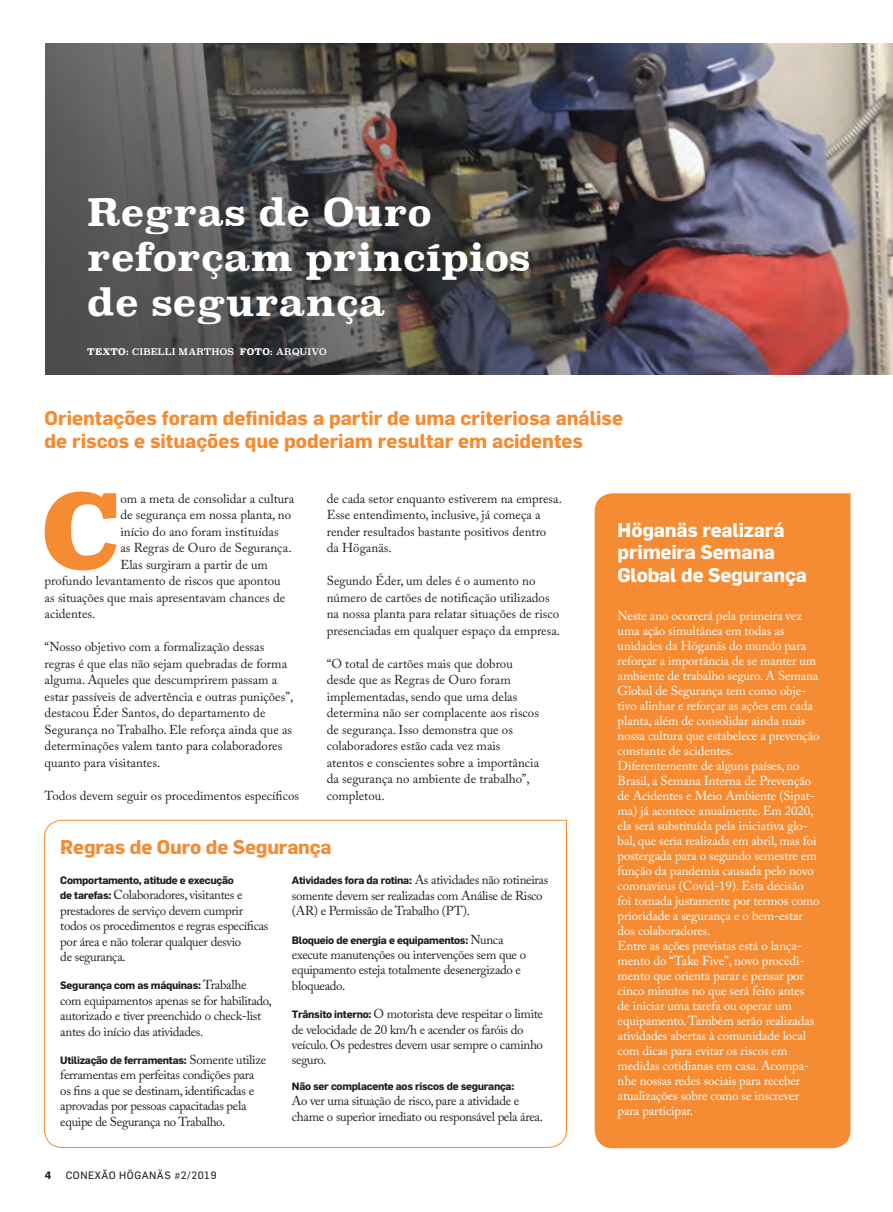
<style>
.page{position:relative;width:893px;height:1212px;background:#fff}
.page>*{position:absolute;margin:0;border:0;box-sizing:border-box;transform-origin:0 0}
.t1{font:900 101.7px "Superclarendon";color:#f58b32}
.t2{font:700 37.5px/45px "Superclarendon";color:#fff}
.t3{font:700 19.5px/22.5px "Flama";color:#f58b32}
.t4{font:700 19.5px/22.5px "Flama";letter-spacing:-.01em;color:#fff}
.t5{font:12.9px/16.5px "Adobe Caslon Pro";color:#231f20}
.t6{font:12.9px/15px "Adobe Caslon Pro";letter-spacing:-.01em;color:#fff}
.t7{font:12.9px/15.5px "Adobe Caslon Pro";letter-spacing:-.025em;color:#231f20}
.t8{font:700 10.5px "Flama";letter-spacing:-.025em;color:#231f20}
.t9{font:10.5px "Flama";letter-spacing:.05em;color:#231f20}
.t10{font:9px "Superclarendon";letter-spacing:.015em;color:#fff}
.t11{font:700 9px "Superclarendon";color:#fff}
.s1{font-weight:700}
.s2{font-family:"Flama";font-weight:700;font-size:10.5px}
.s3{font-family:"Adobe Caslon Pro";font-weight:400;font-size:12.9px}
</style>
<div class="page">
<img style="left:45px;top:43px;width:848px;height:331px">
<div style="left:595px;top:493px;width:255px;height:655px;background:#f58b32"></div>
<svg style="left:44px;top:819px;width:523px;height:329px"></svg>
<h2 class="t2" style="left:87px;top:192px;width:445px">Regras de Ouro reforçam princípios de segurança</h2>
<p class="t11" style="left:87px;top:345px;width:28px">Texto</p>
<p class="t10" style="left:126px;top:346px;width:123px"><span class="s1">:</span> CIBELLI MARTHOS <span class="s1">Foto</span></p>
<p class="t10" style="left:270px;top:346px;width:58px"><span class="s1">:</span> ARQUIVO</p>
<h3 class="t3" style="left:45px;top:407px;width:580px">Orientações foram definidas a partir de uma criteriosa análise de riscos e situações que poderiam resultar em acidentes</h3>
<h1 class="t1" style="left:41px;top:463px;width:81px">C</h1>
<p class="t5" style="left:120px;top:490px;width:175px">om a meta de consolidar a cultura</p>
<p class="t5" style="left:120px;top:507px;width:172px">de segurança em nossa planta, no</p>
<p class="t5" style="left:120px;top:523px;width:160px">início do ano foram instituídas</p>
<p class="t5" style="left:120px;top:540px;width:173px">as Regras de Ouro de Segurança.</p>
<p class="t5" style="left:120px;top:556px;width:149px">Elas surgiram a partir de um</p>
<p class="t5" style="left:45px;top:573px;width:238px">profundo levantamento de riscos que apontou</p>
<p class="t5" style="left:45px;top:589px;width:242px">as situações que mais apresentavam chances de</p>
<p class="t5" style="left:45px;top:606px;width:52px">acidentes.</p>
<p class="t5" style="left:45px;top:639px;width:250px">“Nosso objetivo com a formalização dessas regras é que elas não sejam quebradas de forma alguma. Aqueles que descumprirem passam a estar passíveis de advertência e outras punições”, destacou Éder Santos, do departamento de Segurança no Trabalho. Ele reforça ainda que as determinações valem tanto para colaboradores quanto para visitantes.</p>
<p class="t5" style="left:45px;top:787px;width:256px">Todos devem seguir os procedimentos específicos</p>
<p class="t5" style="left:327px;top:490px;width:237px">de cada setor enquanto estiverem na empresa.<br>Esse entendimento, inclusive, já começa a render resultados bastante positivos dentro<br>da Höganäs.</p>
<p class="t5" style="left:327px;top:573px;width:235px">Segundo Éder, um deles é o aumento no número de cartões de notificação utilizados na nossa planta para relatar situações de risco presenciadas em qualquer espaço da empresa.</p>
<p class="t5" style="left:327px;top:655px;width:214px">“O total de cartões mais que dobrou desde que as Regras de Ouro foram implementadas, sendo que uma delas determina não ser complacente aos riscos de segurança. Isso demonstra que os colaboradores estão cada vez mais atentos e conscientes sobre a importância da segurança no ambiente de trabalho”, completou.</p>
<h3 class="t3" style="left:60px;top:835px;width:273px">Regras de Ouro de Segurança</h3>
<p class="t8" style="left:60px;top:873px;width:175px">Comportamento, atitude e execução</p>
<p class="t7" style="left:60px;top:887px;width:210px"><span class="s2">de tarefas:</span> Colaboradores, visitantes e prestadores de serviço devem cumprir todos os procedimentos e regras específicas por área e não tolerar qualquer desvio<br>de segurança.</p>
<p class="t8" style="left:60px;top:979px;width:188px">Segurança com as máquinas: <span class="s3">Trabalhe</span></p>
<p class="t7" style="left:60px;top:992px;width:213px">com equipamentos apenas se for habilitado, autorizado e tiver preenchido o check-list antes do início das atividades.</p>
<p class="t8" style="left:60px;top:1053px;width:208px">Utilização de ferramentas: <span class="s3">Somente utilize</span></p>
<p class="t7" style="left:60px;top:1067px;width:196px">ferramentas em perfeitas condições para os fins a que se destinam, identificadas e aprovadas por pessoas capacitadas pela equipe de Segurança no Trabalho.</p>
<p class="t7" style="left:292px;top:872px;width:258px"><span class="s2">Atividades fora da rotina:</span> As atividades não rotineiras somente devem ser realizadas com Análise de Risco (AR) e Permissão de Trabalho (PT).</p>
<p class="t8" style="left:292px;top:933px;width:213px">Bloqueio de energia e equipamentos: <span class="s3">Nunca</span></p>
<p class="t7" style="left:292px;top:947px;width:236px">execute manutenções ou intervenções sem que o equipamento esteja totalmente desenergizado e bloqueado.</p>
<p class="t7" style="left:292px;top:1006px;width:253px"><span class="s2">Trânsito interno:</span> O motorista deve respeitar o limite de velocidade de 20 km/h e acender os faróis do veículo. Os pedestres devem usar sempre o caminho seguro.</p>
<p class="t8" style="left:292px;top:1079px;width:224px">Não ser complacente aos riscos de segurança:</p>
<p class="t7" style="left:292px;top:1093px;width:253px">Ao ver uma situação de risco, pare a atividade e chame o superior imediato ou responsável pela área.</p>
<p class="t8" style="left:45px;top:1168px;width:8px">4</p>
<p class="t9" style="left:66px;top:1168px;width:152px">CONEXÃO HÖGANÄS #2/2019</p>
<h3 class="t4" style="left:618px;top:518px;width:191px">Höganäs realizará primeira Semana<br>Global de Segurança</h3>
<p class="t6" style="left:618px;top:607px;width:203px">Neste ano ocorrerá pela primeira vez uma ação simultânea em todas as unidades da Höganäs do mundo para reforçar a importância de se manter um ambiente de trabalho seguro. A Semana Global de Segurança tem como obje&shy;tivo alinhar e reforçar as ações em cada planta, além de consolidar ainda mais nossa cultura que estabelece a prevenção constante de acidentes.<br>Diferentemente de alguns países, no Brasil, a Semana Interna de Prevenção de Acidentes e Meio Ambiente (Sipat&shy;ma) já acontece anualmente. Em 2020, ela será substituída pela iniciativa glo&shy;bal, que seria realizada em abril, mas foi postergada para o segundo semestre em função da pandemia causada pelo novo coronavírus (Covid-19). Esta decisão foi tomada justamente por termos como prioridade a segurança e o bem-estar dos colaboradores.<br>Entre as ações previstas está o lança&shy;mento do “Take Five”, novo procedi&shy;mento que orienta parar e pensar por cinco minutos no que será feito antes de iniciar uma tarefa ou operar um equipamento. Também serão realizadas atividades abertas à comunidade local com dicas para evitar os riscos em medidas cotidianas em casa. Acompa&shy;nhe nossas redes sociais para receber atualizações sobre como se inscrever para participar.</p>
</div>
